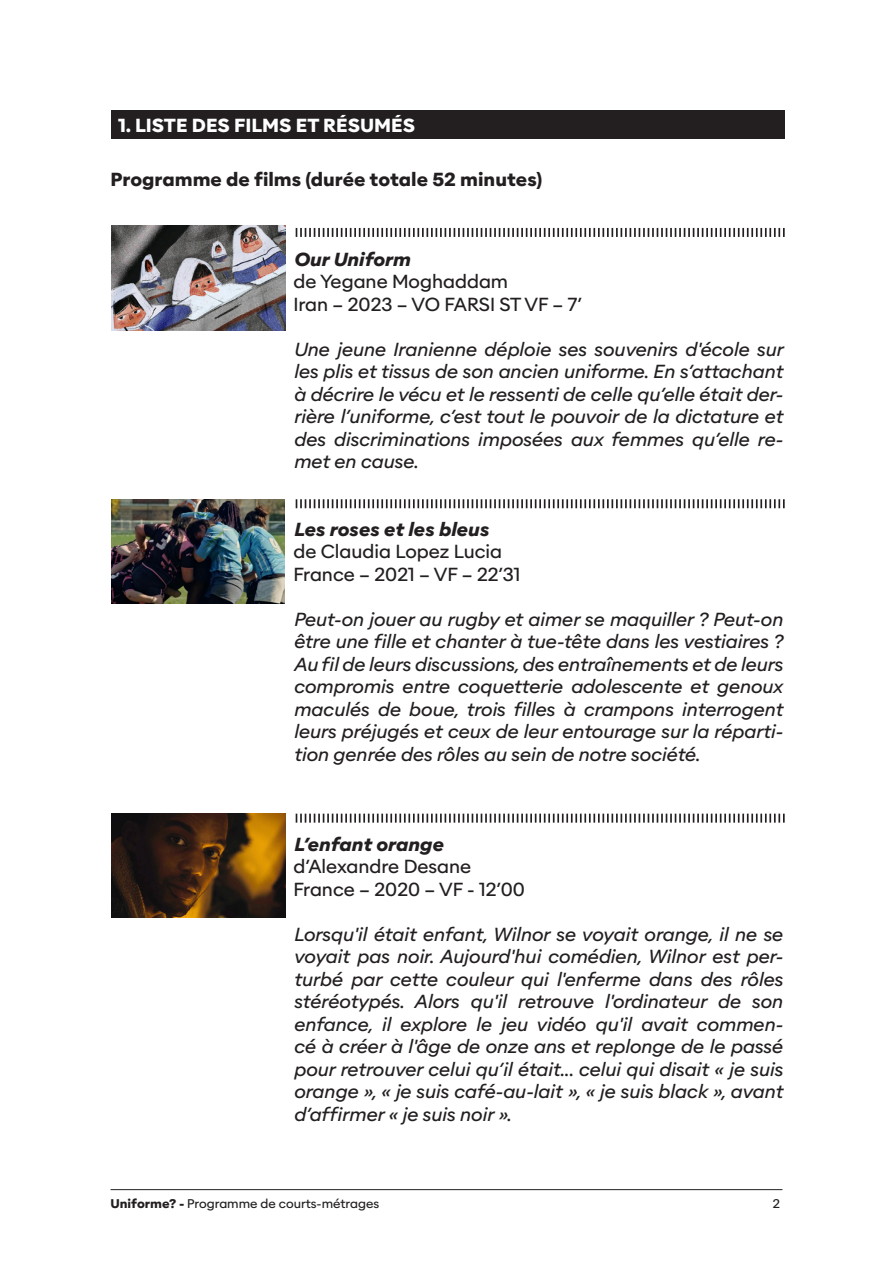
<style>
.page{position:relative;width:893px;height:1263px;background:#fff}
.page>*{position:absolute;margin:0;border:0;box-sizing:border-box;transform-origin:0 0}
.t1{font:italic 18px/22.5px "Alaska";color:#231f20;text-align:justify}
.t2{font:18px "Alaska";color:#231f20}
.t3{font:italic 700 18px "Alaska";color:#231f20}
.t4{font:700 18px "Alaska";color:#231f20}
.t5{font:700 18px "Alaska";color:#fff}
.t6{font:12px "Alaska";color:#231f20}
.s1{font-weight:700}
</style>
<div class="page">
<hr style="left:111px;top:1189px;width:671px;height:1px;background:#231f20">
<div style="left:112px;top:111px;width:673px;height:28px;background:#231f20"></div>
<img style="left:112px;top:226px;width:174px;height:104px">
<img style="left:112px;top:499px;width:173px;height:104px">
<img style="left:112px;top:814px;width:174px;height:104px">
<svg style="left:296px;top:228px;width:489px;height:9px"></svg>
<svg style="left:296px;top:814px;width:489px;height:9px"></svg>
<svg style="left:296px;top:499px;width:489px;height:9px"></svg>
<p class="t5" style="left:118px;top:114px;width:299px">1. LISTE DES FILMS ET RÉSUMÉS</p>
<p class="t4" style="left:111px;top:168px;width:433px">Programme de films (durée totale 52 minutes)</p>
<p class="t3" style="left:293px;top:247px;width:118px">Our Uniform</p>
<p class="t2" style="left:293px;top:270px;width:216px">de Yegane Moghaddam</p>
<p class="t2" style="left:293px;top:292px;width:290px">Iran – 2023 – VO FARSI ST VF – 7’</p>
<p class="t1" style="left:293px;top:337px;width:491px">Une jeune Iranienne déploie ses souvenirs d'école sur les plis et tissus de son ancien uniforme. En s’attachant à décrire le vécu et le ressenti de celle qu’elle était der&shy;rière l’uniforme, c’est tout le pouvoir de la dictature et des discriminations imposées aux femmes qu’elle re&shy;met en cause.</p>
<p class="t3" style="left:293px;top:517px;width:197px">Les roses et les bleus</p>
<p class="t2" style="left:293px;top:540px;width:210px">de Claudia Lopez Lucia</p>
<p class="t2" style="left:293px;top:562px;width:227px">France – 2021 – VF – 22’31</p>
<p class="t1" style="left:293px;top:607px;width:491px">Peut-on jouer au rugby et aimer se maquiller ? Peut-on être une fille et chanter à tue-tête dans les vestiaires ?<br>Au fil de leurs discussions, des entraînements et de leurs compromis entre coquetterie adolescente et genoux maculés de boue, trois filles à crampons interrogent leurs préjugés et ceux de leur entourage sur la réparti&shy;tion genrée des rôles au sein de notre société.</p>
<p class="t3" style="left:293px;top:832px;width:151px">L’enfant orange</p>
<p class="t2" style="left:293px;top:855px;width:179px">d’Alexandre Desane</p>
<p class="t2" style="left:293px;top:877px;width:233px">France – 2020 – VF - 12’00</p>
<p class="t1" style="left:293px;top:922px;width:491px">Lorsqu'il était enfant, Wilnor se voyait orange, il ne se voyait pas noir. Aujourd'hui comédien, Wilnor est per&shy;turbé par cette couleur qui l'enferme dans des rôles stéréotypés. Alors qu'il retrouve l'ordinateur de son enfance, il explore le jeu vidéo qu'il avait commen&shy;cé à créer à l'âge de onze ans et replonge de le passé pour retrouver celui qu’il était... celui qui disait « je suis orange », « je suis café-au-lait », « je suis black », avant d’affirmer « je suis noir ».</p>
<p class="t6" style="left:111px;top:1196px;width:270px"><span class="s1">Uniforme? -</span> Programme de courts-métrages</p>
<p class="t6" style="left:773px;top:1196px;width:9px">2</p>
</div>
